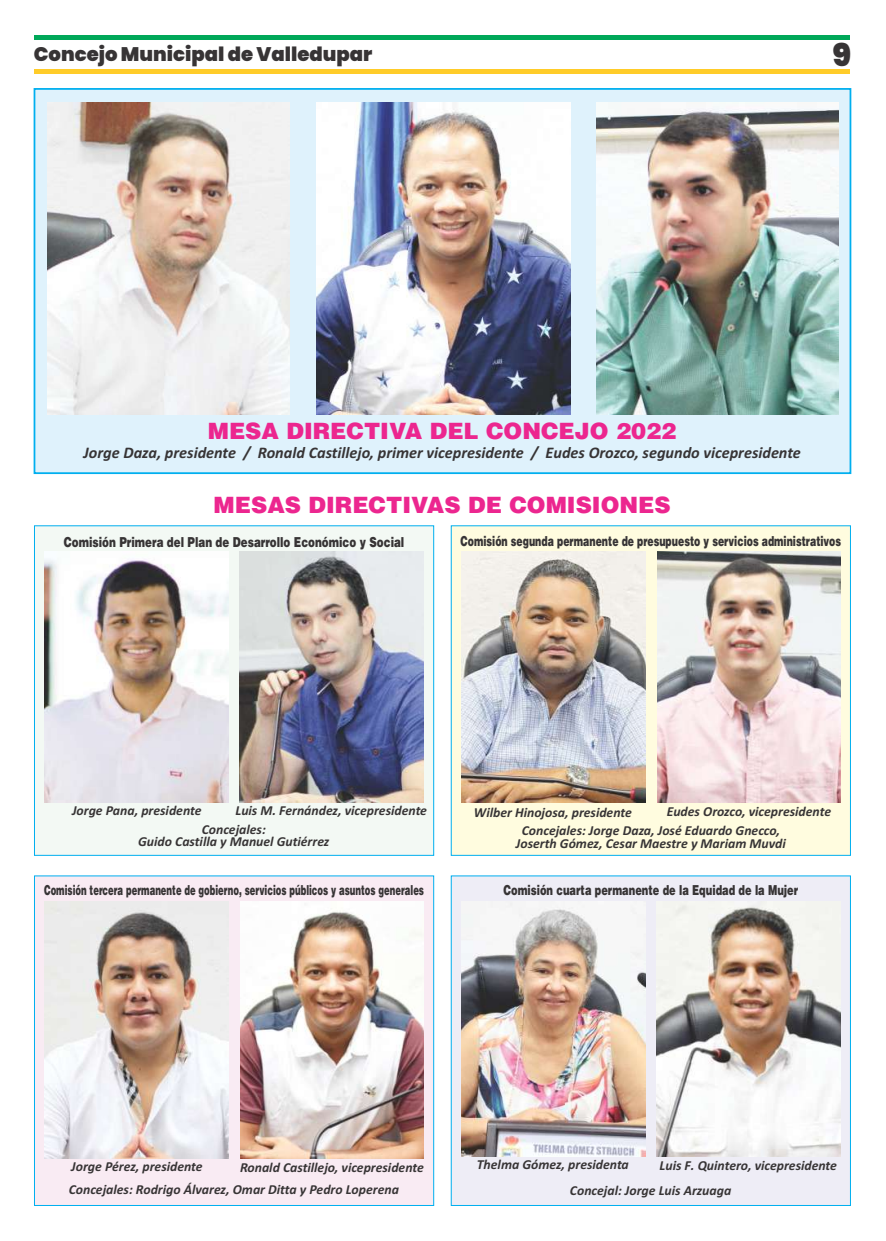
<style>
.page{position:relative;width:886px;height:1241px;background:#fff}
.page>*{position:absolute;margin:0;border:0;box-sizing:border-box;transform-origin:0 0}
.t1{font:900 31.25px "Poppins";color:#373435}
.t2{font:900 22.5px "Helvetica LT Std";color:#ec268f}
.t3{font:900 19.62px "Poppins";color:#373435}
.t4{font:italic 700 16.25px "Calibri";color:#373435}
.t5{font:italic 700 13.75px/12.4px "Calibri";color:#373435;text-align:center}
.t6{font:900 13.75px "Helvetica LT Std";color:#373435;scale:.61 1}
.t7{font:900 13.75px "Helvetica LT Std";color:#373435;scale:.68 1}
.t8{font:900 13.75px "Helvetica LT Std";color:#373435;scale:.75 1}
.t9{font:900 13.75px "Helvetica LT Std";color:#373435;scale:.71 1}
</style>
<div class="page">
<div style="left:34px;top:525px;width:400px;height:330px;background:#f3f9f4;border:1px solid #00afef"></div>
<div style="left:451px;top:525px;width:400px;height:330px;background:#fffcdf"></div>
<div style="left:34px;top:875px;width:400px;height:330px;background:#f9ebf3;border:1px solid #00afef"></div>
<div style="left:451px;top:875px;width:400px;height:330px;background:#eeedf6"></div>
<div style="left:34px;top:88px;width:817px;height:386px;background:#dff2fc;border:2px solid #00afef"></div>
<div style="left:34px;top:69px;width:816px;height:5px;background:#ffcc29"></div>
<div style="left:34px;top:35px;width:816px;height:5px;background:#00a859"></div>
<img style="left:48px;top:103px;width:242px;height:312px">
<img style="left:45px;top:552px;width:183px;height:250px">
<img style="left:240px;top:552px;width:183px;height:250px">
<img style="left:461px;top:552px;width:184px;height:250px">
<img style="left:657px;top:552px;width:184px;height:250px">
<img style="left:461px;top:901px;width:184px;height:255px">
<img style="left:657px;top:901px;width:183px;height:255px">
<img style="left:45px;top:901px;width:183px;height:257px">
<img style="left:240px;top:901px;width:184px;height:257px">
<img style="left:317px;top:103px;width:254px;height:312px">
<img style="left:596px;top:103px;width:242px;height:312px">
<h3 class="t3" style="left:34px;top:40px;width:340px">Concejo Municipal de Valledupar</h3>
<h1 class="t1" style="left:832px;top:33px;width:20px">9</h1>
<h2 class="t2" style="left:208px;top:423px;width:470px">MESA DIRECTIVA DEL CONCEJO 2022</h2>
<p class="t4" style="left:84px;top:446px;width:719px">Jorge Daza, presidente / Ronald Castillejo, primer vicepresidente / Eudes Orozco, segundo vicepresidente</p>
<h2 class="t2" style="left:214px;top:496px;width:459px">MESAS DIRECTIVAS DE COMISIONES</h2>
<p class="t8" style="left:64px;top:537px;width:455px">Comisión Primera del Plan de Desarrollo Económico y Social</p>
<p class="t7" style="left:460px;top:536px;width:561px">Comisión segunda permanente de presupuesto y servicios administrativos</p>
<p class="t5" style="left:72px;top:805px;width:131px">Jorge Pana, presidente</p>
<p class="t5" style="left:474px;top:807px;width:160px">Wilber Hinojosa, presidente</p>
<p class="t5" style="left:235px;top:805px;width:193px">Luis M. Fernández, vicepresidente</p>
<p class="t5" style="left:667px;top:806px;width:166px">Eudes Orozco, vicepresidente</p>
<p class="t5" style="left:138px;top:824px;width:193px">Concejales:<br>Guido Castilla y Manuel Gutiérrez</p>
<p class="t5" style="left:516px;top:825px;width:271px;line-height:13px">Concejales: Jorge Daza, José Eduardo Gnecco,<br>Joserth Gómez, Cesar Maestre y Mariam Muvdi</p>
<p class="t6" style="left:44px;top:884px;width:624px">Comisión tercera permanente de gobierno, servicios públicos y asuntos generales</p>
<p class="t9" style="left:503px;top:885px;width:416px">Comisión cuarta permanente de la Equidad de la Mujer</p>
<p class="t5" style="left:71px;top:1161px;width:133px">Jorge Pérez, presidente</p>
<p class="t5" style="left:477px;top:1158px;width:154px">Thelma Gómez, presidenta</p>
<p class="t5" style="left:240px;top:1161px;width:185px">Ronald Castillejo, vicepresidente</p>
<p class="t5" style="left:659px;top:1160px;width:179px">Luis F. Quintero, vicepresidente</p>
<p class="t5" style="left:69px;top:1184px;width:332px">Concejales: Rodrigo Álvarez, Omar Ditta y Pedro Loperena</p>
<p class="t5" style="left:570px;top:1184px;width:163px">Concejal: Jorge Luis Arzuaga</p>
</div>
